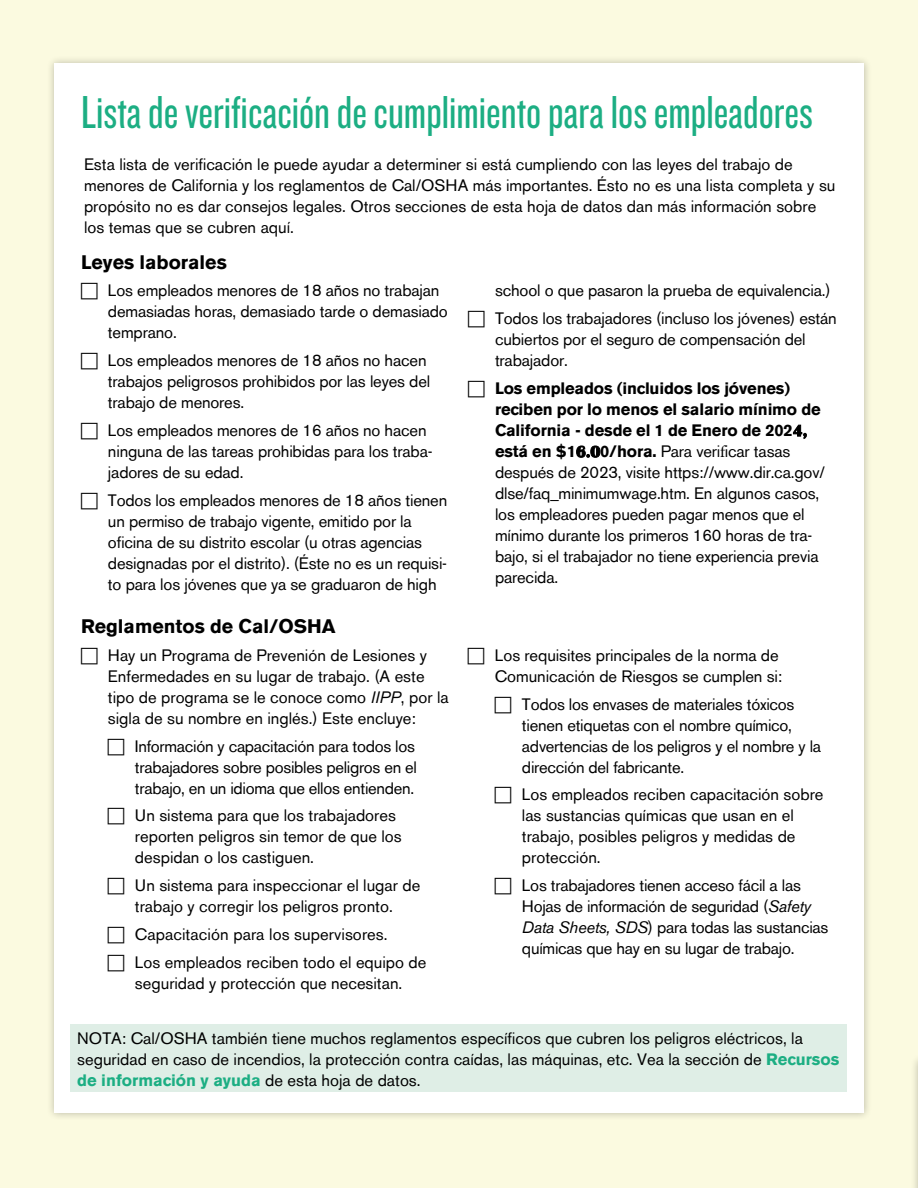
<style>
.page{position:relative;width:918px;height:1188px;background:#fbfae0}
.page>*{position:absolute;margin:0;border:0;box-sizing:border-box;transform-origin:0 0}
.t1{font:48px "Knockout 28 Junior Feathrwt";color:#1cae83}
.t2{font:700 19.5px "Akzidenz Grotesk BE";color:#000}
.t3{font:16.5px/21px "Akzidenz Grotesk BE";letter-spacing:-.01em;color:#000}
.s1{font-weight:700}
.s2{font-family:"Britannic";font-weight:700}
.s3{font-family:"Minion Pro"}
.s4{font-style:italic}
.s5{font-weight:700;color:#1cae83}
</style>
<div class="page">
<div style="left:910px;top:1053px;width:8px;height:135px;background:#000;opacity:.25"></div>
<hr style="left:917px;top:1061px;width:1px;height:127px;background:#1cae83">
<div style="left:46px;top:55px;width:826px;height:1066px;background:#000;opacity:.25"></div>
<div style="left:54px;top:63px;width:810px;height:1050px;background:#fff"></div>
<div style="left:71px;top:1024px;width:776px;height:68px;background:#dfeee6"></div>
<h1 class="t1" style="left:81px;top:83px;width:734px">Lista de verificación de cumplimiento para los empleadores</h1>
<p class="t3" style="left:84px;top:153px;width:753px">Esta lista de verificación le puede ayudar a determiner si está cumpliendo con las leyes del trabajo de menores de California y los reglamentos de Cal/OSHA más importantes. Ésto no es una lista completa y su propósito no es dar consejos legales. Otros secciones de esta hoja de datos dan más información sobre los temas que se cubren aquí.</p>
<p class="t2" style="left:81px;top:251px;width:147px">Leyes laborales</p>
<p class="t3" style="left:108px;top:280px;width:341px">Los empleados menores de 18 años no trabajan demasiadas horas, demasiado tarde o demasiado temprano.</p>
<p class="t3" style="left:108px;top:350px;width:324px">Los empleados menores de 18 años no hacen trabajos peligrosos prohibidos por las leyes del trabajo de menores.</p>
<p class="t3" style="left:108px;top:420px;width:326px">Los empleados menores de 16 años no hacen ninguna de las tareas prohibidas para los traba&shy;jadores de su edad.</p>
<p class="t3" style="left:108px;top:489px;width:341px">Todos los empleados menores de 18 años tienen un permiso de trabajo vigente, emitido por la oficina de su distrito escolar (u otras agencias designadas por el distrito). (Éste no es un requisi&shy;to para los jóvenes que ya se graduaron de high</p>
<p class="t3" style="left:495px;top:277px;width:343px;line-height:27.8px">school o que pasaron la prueba de equivalencia.)<br>Todos los trabajadores (incluso los jóvenes) están</p>
<p class="t3" style="left:495px;top:329px;width:312px">cubiertos por el seguro de compensación del trabajador.</p>
<p class="t3" style="left:495px;top:378px;width:331px"><span class="s1">Los empleados (incluidos los jóvenes) reciben por lo menos el salario mínimo de California - desde el 1 de Enero de 202</span><span class="s2">4, </span><span class="s1">está en $1</span><span class="s2">6.0</span><span class="s1">0/hora.</span> Para veri<span class="s3">f</span>icar tasas después de 2023, visite https://www.dir.ca.gov/ dlse/faq_minimumwage.htm. En algunos casos, los empleadores pueden pagar menos que el mínimo durante los primeros 160 horas de tra&shy;bajo, si el trabajador no tiene experiencia previa parecida.</p>
<p class="t2" style="left:81px;top:615px;width:256px">Reglamentos de Cal/OSHA</p>
<p class="t3" style="left:108px;top:645px;width:342px">Hay un Programa de Prevenión de Lesiones y Enfermedades en su lugar de trabajo. (A este tipo de programa se le conoce como <span class="s4">IIPP</span>, por la sigla de su nombre en inglés.) Este encluye:</p>
<p class="t3" style="left:135px;top:735px;width:284px">Información y capacitación para todos los trabajadores sobre posibles peligros en el trabajo, en un idioma que ellos entienden.</p>
<p class="t3" style="left:135px;top:805px;width:268px">Un sistema para que los trabajadores reporten peligros sin temor de que los despidan o los castiguen.</p>
<p class="t3" style="left:135px;top:875px;width:287px">Un sistema para inspeccionar el lugar de trabajo y corregir los peligros pronto.</p>
<p class="t3" style="left:135px;top:920px;width:293px;line-height:27.8px">Capacitación para los supervisores.<br>Los empleados reciben todo el equipo de</p>
<p class="t3" style="left:135px;top:972px;width:269px">seguridad y protección que necesitan.</p>
<p class="t3" style="left:495px;top:645px;width:289px">Los requisites principales de la norma de<br>Comunicación de Riesgos se cumplen si:</p>
<p class="t3" style="left:522px;top:693px;width:301px">Todos los envases de materiales tóxicos tienen etiquetas con el nombre químico, advertencias de los peligros y el nombre y la dirección del fabricante.</p>
<p class="t3" style="left:522px;top:784px;width:303px">Los empleados reciben capacitación sobre las sustancias químicas que usan en el trabajo, posibles peligros y medidas de protección.</p>
<p class="t3" style="left:522px;top:875px;width:308px">Los trabajadores tienen acceso fácil a las Hojas de información de seguridad (<span class="s4">Safety Data Sheets, SDS</span>) para todas las sustancias químicas que hay en su lugar de trabajo.</p>
<p class="t3" style="left:77px;top:1027px;width:764px">NOTA: Cal/OSHA también tiene muchos reglamentos específicos que cubren los peligros eléctricos, la seguridad en caso de incendios, la protección contra caídas, las máquinas, etc. Vea la sección de <span class="s5">Recursos de información y ayuda</span> de esta hoja de datos.</p>
</div>
